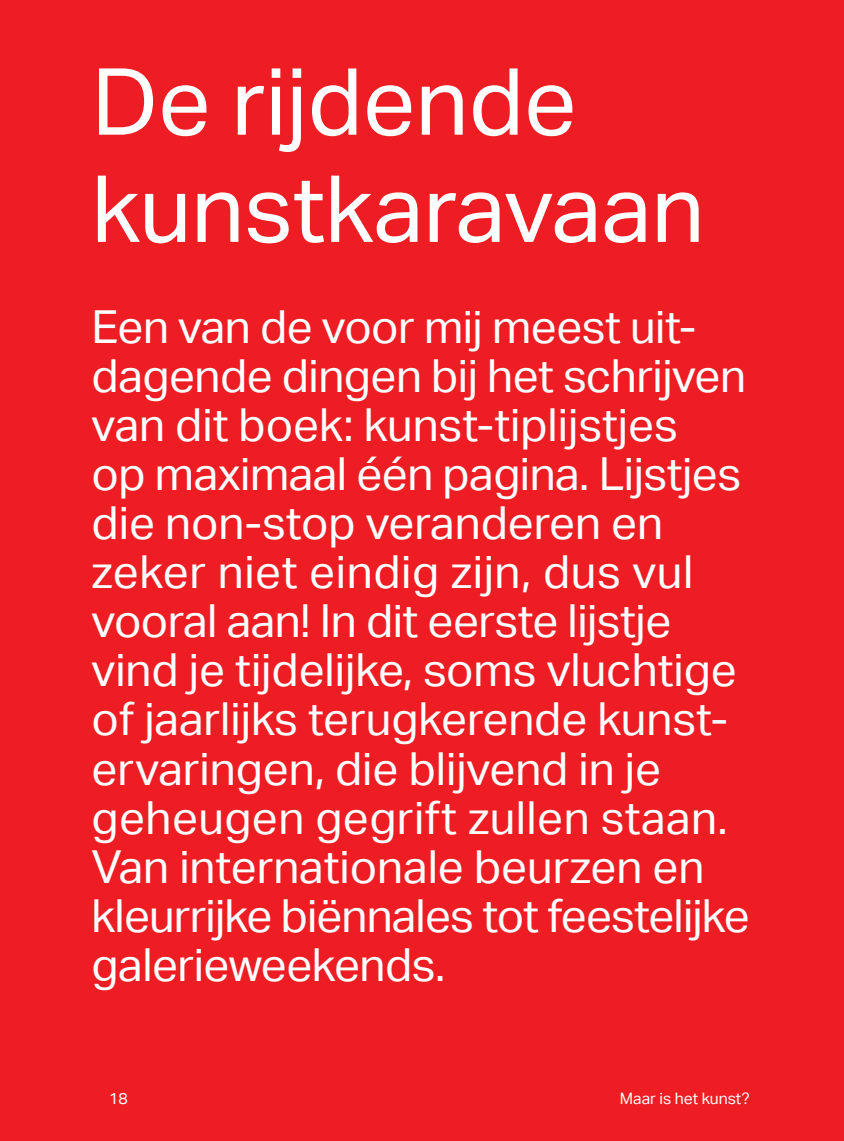
<style>
.page{position:relative;width:844px;height:1141px;background:#fff}
.page>*{position:absolute;margin:0;border:0;box-sizing:border-box;transform-origin:0 0}
.title_for_the_lists{font:92.75px "Aktiv Grotesk";color:#fff}
.intro_page_rouge{font:45.5px/49px "Aktiv Grotesk";color:#fff}
.t1{font:15.75px "Aktiv Grotesk";color:#fff}
</style>
<div class="page">
<div style="left:0;top:0;width:843px;height:1141px;background:#ee1d23"></div>
<p class="title_for_the_lists" style="left:92px;top:48px;width:486px">De rijdende</p>
<p class="title_for_the_lists" style="left:92px;top:156px;width:614px">kunstkaravaan</p>
<p class="intro_page_rouge" style="left:92px;top:303px;width:659px">Een van de voor mij meest uit&shy;dagende dingen bij het schrijven van dit boek: kunst-tiplijstjes<br>op maximaal één pagina. Lijstjes die non-stop veranderen en zeker niet eindig zijn, dus vul vooral aan! In dit eerste lijstje vind je tijdelijke, soms vluchtige of jaarlijks terugkerende kunst&shy;ervaringen, die blijvend in je geheugen gegrift zullen staan.<br>Van internationale beurzen en kleurrijke biënnales tot feestelijke galerieweekends.</p>
<p class="t1" style="left:109px;top:1090px;width:20px">18</p>
<p class="t1" style="left:619px;top:1089px;width:131px">Maar is het kunst?</p>
</div>
